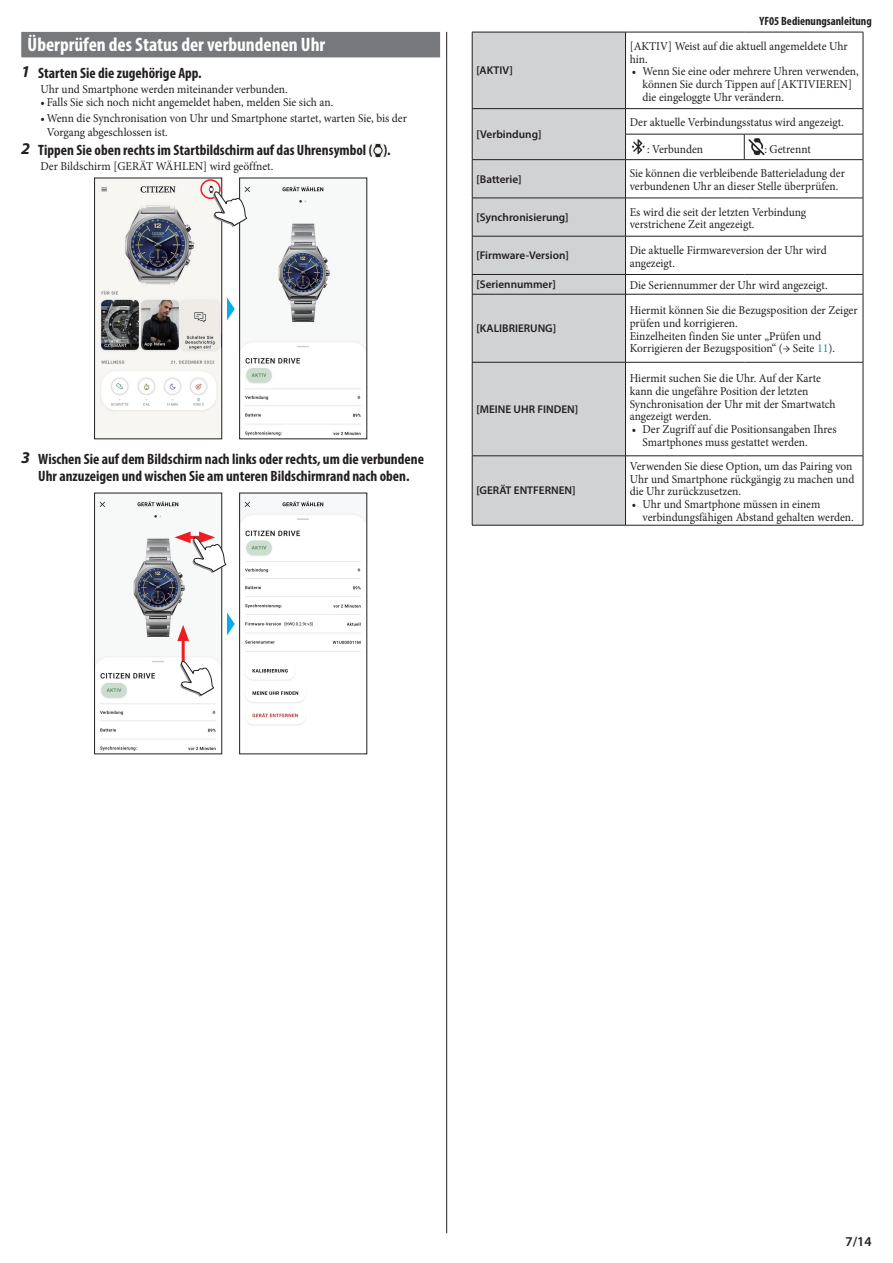
<style>
.page{position:relative;width:893px;height:1263px;background:#fff}
.page>*{position:absolute;margin:0;border:0;box-sizing:border-box;transform-origin:0 0}
.t1{font:700 condensed 19.5px "Myriad Pro";color:#fff}
.t2{font:700 condensed 15px/16.5px "Myriad Pro";color:#231f20;text-align:center}
.t3{font:600 13.5px "Myriad Pro";color:#231f20}
.t4{font:12px/12.8px "Minion Pro";color:#231f20;scale:.95 1}
.t5{font:700 condensed 12px "Myriad Pro";color:#231f20}
.t6{font:600 11.25px "Myriad Pro";color:#231f20}
.s1{font-style:italic;font-stretch:normal;font-size:16.5px}
.s2{color:#1092b8}
</style>
<div class="page">
<hr style="left:446px;top:32px;width:1px;height:1201px;background:#231f20">
<div style="left:21px;top:32px;width:419px;height:25px;background:#76787b"></div>
<img style="left:373px;top:143px;width:10px;height:15px">
<img style="left:96px;top:180px;width:124px;height:257px">
<div style="left:94px;top:178px;width:128px;height:261px;border:1px solid #231f20"></div>
<div style="left:200px;top:179px;width:21px;height:20px;border:2px solid #ee1d23;border-radius:50%"></div>
<img style="left:241px;top:185px;width:124px;height:251px">
<div style="left:239px;top:178px;width:128px;height:261px;border:1px solid #231f20"></div>
<svg style="left:227px;top:297px;width:8px;height:23px"></svg>
<svg style="left:212px;top:191px;width:35px;height:36px"></svg>
<img style="left:241px;top:501px;width:124px;height:225px">
<div style="left:239px;top:493px;width:128px;height:261px;border:1px solid #231f20"></div>
<img style="left:96px;top:500px;width:124px;height:251px">
<div style="left:94px;top:493px;width:128px;height:261px;border:1px solid #231f20"></div>
<hr style="left:182px;top:635px;width:3px;height:30px;background:#ee1d23">
<svg style="left:177px;top:625px;width:12px;height:16px"></svg>
<svg style="left:227px;top:612px;width:8px;height:23px"></svg>
<svg style="left:175px;top:531px;width:52px;height:42px"></svg>
<svg style="left:179px;top:661px;width:35px;height:36px"></svg>
<div style="left:473px;top:33px;width:152px;height:492px;background:#d1d2d4"></div>
<hr style="left:472px;top:32px;width:153px;height:1px;background:#231f20">
<hr style="left:472px;top:32px;width:1px;height:76px;background:#231f20">
<hr style="left:625px;top:32px;width:119px;height:1px;background:#231f20">
<hr style="left:625px;top:32px;width:1px;height:76px;background:#231f20">
<hr style="left:744px;top:32px;width:119px;height:1px;background:#231f20">
<hr style="left:863px;top:32px;width:1px;height:76px;background:#231f20">
<hr style="left:472px;top:108px;width:153px;height:1px;background:#231f20">
<hr style="left:625px;top:108px;width:119px;height:1px;background:#231f20">
<hr style="left:744px;top:108px;width:119px;height:1px;background:#231f20">
<svg style="left:472px;top:109px;width:1px;height:50px"></svg>
<hr style="left:625px;top:134px;width:119px;height:1px;background:#231f20">
<svg style="left:625px;top:109px;width:1px;height:50px"></svg>
<hr style="left:744px;top:134px;width:119px;height:1px;background:#231f20">
<svg style="left:744px;top:134px;width:1px;height:25px"></svg>
<svg style="left:863px;top:109px;width:1px;height:50px"></svg>
<hr style="left:472px;top:159px;width:153px;height:1px;background:#231f20">
<hr style="left:472px;top:160px;width:1px;height:38px;background:#231f20">
<hr style="left:625px;top:159px;width:119px;height:1px;background:#231f20">
<hr style="left:625px;top:160px;width:1px;height:38px;background:#231f20">
<hr style="left:744px;top:159px;width:119px;height:1px;background:#231f20">
<hr style="left:863px;top:160px;width:1px;height:38px;background:#231f20">
<hr style="left:472px;top:198px;width:153px;height:1px;background:#231f20">
<hr style="left:472px;top:198px;width:1px;height:38px;background:#231f20">
<hr style="left:625px;top:198px;width:119px;height:1px;background:#231f20">
<hr style="left:625px;top:198px;width:1px;height:38px;background:#231f20">
<hr style="left:744px;top:198px;width:119px;height:1px;background:#231f20">
<hr style="left:863px;top:198px;width:1px;height:38px;background:#231f20">
<hr style="left:472px;top:236px;width:153px;height:1px;background:#231f20">
<hr style="left:472px;top:236px;width:1px;height:38px;background:#231f20">
<hr style="left:625px;top:236px;width:119px;height:1px;background:#231f20">
<hr style="left:625px;top:236px;width:1px;height:38px;background:#231f20">
<hr style="left:744px;top:236px;width:119px;height:1px;background:#231f20">
<hr style="left:863px;top:236px;width:1px;height:38px;background:#231f20">
<hr style="left:472px;top:274px;width:153px;height:1px;background:#231f20">
<svg style="left:472px;top:275px;width:1px;height:19px"></svg>
<hr style="left:625px;top:274px;width:119px;height:1px;background:#231f20">
<svg style="left:625px;top:275px;width:1px;height:19px"></svg>
<hr style="left:744px;top:274px;width:119px;height:1px;background:#231f20">
<svg style="left:863px;top:275px;width:1px;height:19px"></svg>
<hr style="left:472px;top:294px;width:153px;height:1px;background:#231f20">
<hr style="left:472px;top:294px;width:1px;height:68px;background:#231f20">
<hr style="left:625px;top:294px;width:119px;height:1px;background:#231f20">
<hr style="left:625px;top:294px;width:1px;height:68px;background:#231f20">
<hr style="left:744px;top:294px;width:119px;height:1px;background:#231f20">
<hr style="left:863px;top:294px;width:1px;height:68px;background:#231f20">
<hr style="left:472px;top:362px;width:153px;height:1px;background:#231f20">
<hr style="left:472px;top:362px;width:1px;height:94px;background:#231f20">
<hr style="left:625px;top:362px;width:119px;height:1px;background:#231f20">
<hr style="left:625px;top:362px;width:1px;height:94px;background:#231f20">
<hr style="left:744px;top:362px;width:119px;height:1px;background:#231f20">
<hr style="left:863px;top:362px;width:1px;height:94px;background:#231f20">
<hr style="left:472px;top:456px;width:153px;height:1px;background:#231f20">
<hr style="left:472px;top:456px;width:1px;height:69px;background:#231f20">
<hr style="left:625px;top:456px;width:119px;height:1px;background:#231f20">
<hr style="left:625px;top:456px;width:1px;height:69px;background:#231f20">
<hr style="left:744px;top:456px;width:119px;height:1px;background:#231f20">
<hr style="left:863px;top:456px;width:1px;height:69px;background:#231f20">
<hr style="left:472px;top:525px;width:153px;height:1px;background:#231f20">
<hr style="left:625px;top:525px;width:119px;height:1px;background:#231f20">
<hr style="left:744px;top:525px;width:119px;height:1px;background:#231f20">
<img style="left:631px;top:139px;width:14px;height:16px">
<img style="left:748px;top:138px;width:16px;height:17px">
<h1 class="t1" style="left:28px;top:32px;width:299px">Überprüfen des Status der verbundenen Uhr</h1>
<p class="t2" style="left:21px;top:64px;width:182px"><span class="s1">1</span> Starten Sie die zugehörige App.</p>
<p class="t4" style="left:40px;top:83px;width:262px">Uhr und Smartphone werden miteinander verbunden.</p>
<p class="t4" style="left:40px;top:96px;width:310px">• Falls Sie sich noch nicht angemeldet haben, melden Sie sich an.</p>
<p class="t4" style="left:47px;top:112px;width:381px;line-height:13.5px;text-indent:-6px">• Wenn die Synchronisation von Uhr und Smartphone startet, warten Sie, bis der<br>Vorgang abgeschlossen ist.</p>
<p class="t2" style="left:21px;top:141px;width:371px"><span class="s1">2</span> Tippen Sie oben rechts im Startbildschirm auf das Uhrensymbol ( ).</p>
<p class="t4" style="left:40px;top:160px;width:247px">Der Bildschirm [GERÄT WÄHLEN] wird geöffnet.</p>
<p class="t2" style="left:21px;top:451px;width:404px"><span class="s1">3</span> Wischen Sie auf dem Bildschirm nach links oder rechts, um die verbundene<br>Uhr anzuzeigen und wischen Sie am unteren Bildschirmrand nach oben.</p>
<p class="t6" style="left:476px;top:63px;width:38px">[AKTIV]</p>
<p class="t6" style="left:476px;top:127px;width:67px">[Verbindung]</p>
<p class="t5" style="left:759px;top:14px;width:114px">YF05 Bedienungsanleitung</p>
<p class="t4" style="left:630px;top:40px;width:231px">[AKTIV] Weist auf die aktuell angemeldete Uhr hin.</p>
<p class="t4" style="left:642px;top:65px;width:229px;text-indent:-11px">• Wenn Sie eine oder mehrere Uhren verwenden, können Sie durch Tippen auf [AKTIVIEREN] die eingeloggte Uhr verändern.</p>
<p class="t4" style="left:630px;top:116px;width:227px">Der aktuelle Verbindungsstatus wird angezeigt.</p>
<p class="t4" style="left:647px;top:143px;width:61px">: Verbunden</p>
<p class="t4" style="left:764px;top:143px;width:50px">: Getrennt</p>
<p class="t6" style="left:476px;top:172px;width:47px">[Batterie]</p>
<p class="t4" style="left:630px;top:167px;width:228px">Sie können die verbleibende Batterieladung der verbundenen Uhr an dieser Stelle überprüfen.</p>
<p class="t6" style="left:476px;top:210px;width:94px">[Synchronisierung]</p>
<p class="t4" style="left:630px;top:205px;width:187px">Es wird die seit der letzten Verbindung verstrichene Zeit angezeigt.</p>
<p class="t6" style="left:476px;top:248px;width:94px">[Firmware-Version]</p>
<p class="t4" style="left:630px;top:244px;width:209px">Die aktuelle Firmwareversion der Uhr wird angezeigt.</p>
<p class="t6" style="left:476px;top:277px;width:81px">[Seriennummer]</p>
<p class="t4" style="left:630px;top:279px;width:210px">Die Seriennummer der Uhr wird angezeigt.</p>
<p class="t6" style="left:476px;top:321px;width:81px">[KALIBRIERUNG]</p>
<p class="t4" style="left:630px;top:304px;width:241px">Hiermit können Sie die Bezugsposition der Zeiger prüfen und korrigieren.<br>Einzelheiten finden Sie unter „Prüfen und Korrigieren der Bezugsposition“ (→ Seite <span class="s2">11</span>).</p>
<p class="t6" style="left:476px;top:402px;width:103px">[MEINE UHR FINDEN]</p>
<p class="t6" style="left:476px;top:483px;width:101px">[GERÄT ENTFERNEN]</p>
<p class="t4" style="left:630px;top:372px;width:218px">Hiermit suchen Sie die Uhr. Auf der Karte kann die ungefähre Position der letzten Synchronisation der Uhr mit der Smartwatch angezeigt werden.</p>
<p class="t4" style="left:642px;top:423px;width:206px;text-indent:-11px">• Der Zugriff auf die Positionsangaben Ihres<br>Smartphones muss gestattet werden.</p>
<p class="t4" style="left:630px;top:460px;width:238px">Verwenden Sie diese Option, um das Pairing von<br>Uhr und Smartphone rückgängig zu machen und die Uhr zurückzusetzen.</p>
<p class="t4" style="left:642px;top:498px;width:224px;text-indent:-11px">• Uhr und Smartphone müssen in einem verbindungsfähigen Abstand gehalten werden.</p>
<p class="t3" style="left:845px;top:1233px;width:28px">7/14</p>
</div>
